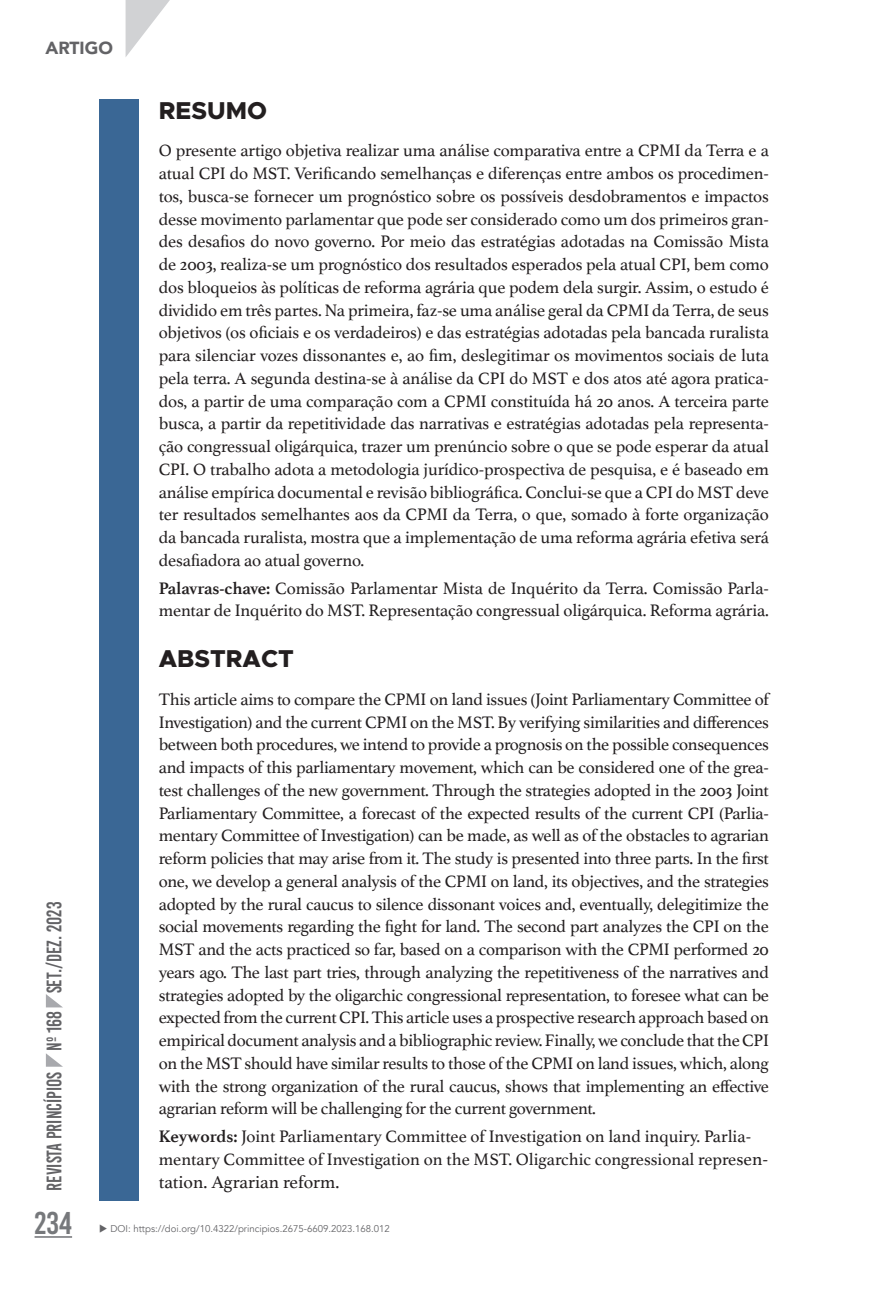
<style>
.page{position:relative;width:893px;height:1290px;background:#fff}
.page>*{position:absolute;margin:0;border:0;box-sizing:border-box;transform-origin:0 0}
.t1{font:31.5px "Bebas Kai";color:#76787b}
.t2{font:800 24.5px "Metropolis";color:#231f20}
.t3{font:21px "Bebas Kai";color:#636366;scale:.9 1}
.t4{font:18.38px "Athelas";color:#231f20}
.t5{font:17.5px/22.8px "Athelas";letter-spacing:-.01em;color:#231f20;text-align:justify}
.t6{font:900 17.5px "Avenir";color:#636366}
.t7{font:9.8px "Avenir";color:#636366}
.s1{font-weight:700}
.s2{font-size:18.38px}
</style>
<div class="page">
<hr style="left:35px;top:1236px;width:37px;height:2px;background:#76787b">
<svg style="left:46px;top:1053px;width:17px;height:14px"></svg>
<svg style="left:46px;top:994px;width:16px;height:13px"></svg>
<svg style="left:126px;top:0;width:44px;height:57px"></svg>
<div style="left:99px;top:99px;width:40px;height:1101px;background:#3a6795"></div>
<p class="t6" style="left:45px;top:33px;width:69px">ARTIGO</p>
<p class="t3" style="left:43px;top:1191px;width:323px;rotate:-90deg">Revista Princípios nº 168 SET./Dez. 2023</p>
<h1 class="t1" style="left:35px;top:1206px;width:39px">234</h1>
<h2 class="t2" style="left:159px;top:95px;width:110px">RESUMO</h2>
<p class="t5" style="left:159px;top:139px;width:612px">O presente artigo objetiva realizar uma análise comparativa entre a CPMI da Terra e a atual CPI do MST. Verificando semelhanças e diferenças entre ambos os procedimen&shy;tos, busca-se fornecer um prognóstico sobre os possíveis desdobramentos e impactos desse movimento parlamentar que pode ser considerado como um dos primeiros gran&shy;des desafios do novo governo. Por meio das estratégias adotadas na Comissão Mista de 2003, realiza-se um prognóstico dos resultados esperados pela atual CPI, bem como dos bloqueios às políticas de reforma agrária que podem dela surgir. Assim, o estudo é dividido em três partes. Na primeira, faz-se uma análise geral da CPMI da Terra, de seus objetivos (os oficiais e os verdadeiros) e das estratégias adotadas pela bancada ruralista para silenciar vozes dissonantes e, ao fim, deslegitimar os movimentos sociais de luta pela terra. A segunda destina-se à análise da CPI do MST e dos atos até agora pratica&shy;dos, a partir de uma comparação com a CPMI constituída há 20 anos. A terceira parte busca, a partir da repetitividade das narrativas e estratégias adotadas pela representa&shy;ção congressual oligárquica, trazer um prenúncio sobre o que se pode esperar da atual CPI. O trabalho adota a metodologia jurídico-prospectiva de pesquisa, e é baseado em análise empírica documental e revisão bibliográfica. Conclui-se que a CPI do MST deve ter resultados semelhantes aos da CPMI da Terra, o que, somado à forte organização da bancada ruralista, mostra que a implementação de uma reforma agrária efetiva será desafiadora ao atual governo.</p>
<p class="t5" style="left:159px;top:576px;width:612px"><span class="s1">Palavras-chave:</span> Comissão Parlamentar Mista de Inquérito da Terra. Comissão Parla&shy;mentar de Inquérito do MST. Representação congressual oligárquica. Reforma agrária.</p>
<h2 class="t2" style="left:159px;top:643px;width:137px">ABSTRACT</h2>
<p class="t5" style="left:159px;top:687px;width:612px">This article aims to compare the CPMI on land issues (Joint Parliamentary Committee of Investigation) and the current CPMI on the MST. By verifying similarities and differences between both procedures, we intend to provide a prognosis on the possible consequences and impacts of this parliamentary movement, which can be considered one of the grea&shy;test challenges of the new government. Through the strategies adopted in the 2003 Joint Parliamentary Committee, a forecast of the expected results of the current CPI (Parlia&shy;mentary Committee of Investigation) can be made, as well as of the obstacles to agrarian reform policies that may arise from it. The study is presented into three parts. In the first one, we develop a general analysis of the CPMI on land, its objectives, and the strategies adopted by the rural caucus to silence dissonant voices and, eventually, delegitimize the social movements regarding the fight for land. The second part analyzes the CPI on the MST and the acts practiced so far, based on a comparison with the CPMI performed 20 years ago. The last part tries, through analyzing the repetitiveness of the narratives and strategies adopted by the oligarchic congressional representation, to foresee what can be expected from the current CPI. This article uses a prospective research approach based on empirical document analysis and a bibliographic review. Finally, we conclude that the CPI on the MST should have similar results to those of the CPMI on land issues, which, along with the strong organization of the rural caucus, shows that implementing an effective agrarian reform will be challenging for the current government.</p>
<p class="t5" style="left:159px;top:1124px;width:611px"><span class="s1">Keywords:</span> Joint Parliamentary Committee of Investigation on land inquiry. Parlia&shy;mentary Committee of Investigation on the MST. Oligarchic congressional repre<span class="s2">sen-</span></p>
<p class="t4" style="left:159px;top:1167px;width:182px">tation. Agrarian reform.</p>
<p class="t7" style="left:99px;top:1223px;width:292px">◆ DOI: https://doi.org/10.4322/principios.2675-6609.2023.168.012</p>
</div>
